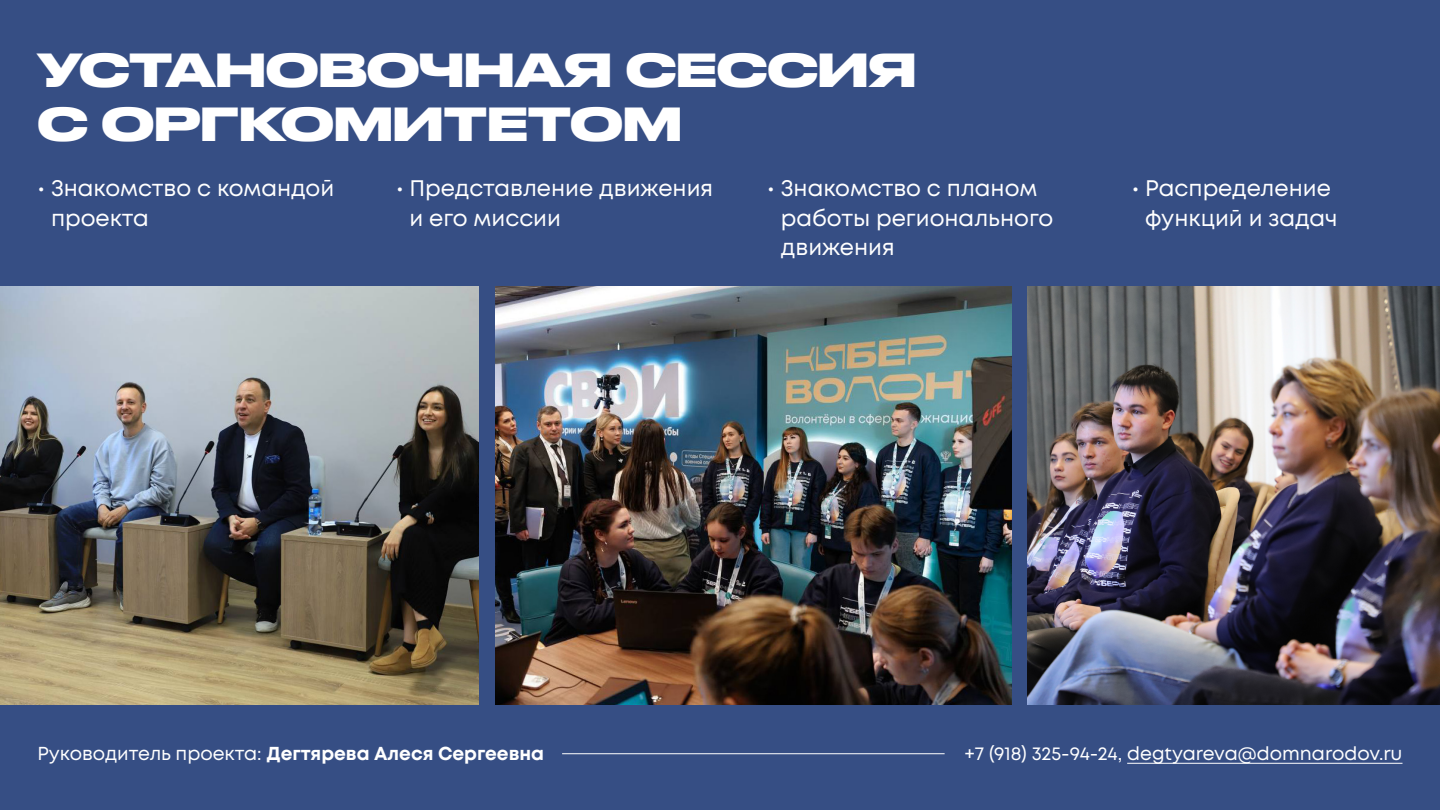
<style>
.page{position:relative;width:1440px;height:810px;background:#364e84}
.page>*{position:absolute;margin:0;border:0;box-sizing:border-box;transform-origin:0 0}
.t1{font:700 45px/54px "Druk Wide Cyr";color:#fff}
.t2{font:22.5px/29.2px "Mont";color:#fff}
.t3{font:700 18.75px "Mont";color:#fff}
.t4{font:18.75px "Mont";color:#fff}
.s1{font-weight:400}
</style>
<div class="page">
<hr style="left:1127px;top:763px;width:276px;height:1px;background:#fff">
<hr style="left:562px;top:753px;width:383px;height:1px;background:#fff">
<img style="left:0;top:286px;width:479px;height:418px">
<img style="left:495px;top:286px;width:516px;height:418px">
<img style="left:1028px;top:286px;width:412px;height:418px">
<h1 class="t1" style="left:38px;top:40px;width:880px">УСТАНОВОЧНАЯ СЕССИЯ<br>С ОРГКОМИТЕТОМ</h1>
<p class="t2" style="left:51px;top:174px;width:285px;text-indent:-14px">• Знакомство с командой проекта</p>
<p class="t2" style="left:410px;top:174px;width:305px;text-indent:-14px">• Представление движения и его миссии</p>
<p class="t2" style="left:781px;top:174px;width:274px;text-indent:-13px">• Знакомство с планом работы регионального движения</p>
<p class="t2" style="left:1145px;top:174px;width:194px;text-indent:-14px">• Распределение функций и задач</p>
<p class="t3" style="left:38px;top:741px;width:508px"><span class="s1">Руководитель проекта:</span> Дегтярева Алеся Сергеевна</p>
<p class="t4" style="left:965px;top:741px;width:439px">+7 (918) 325-94-24, degtyareva@domnarodov.ru</p>
</div>
